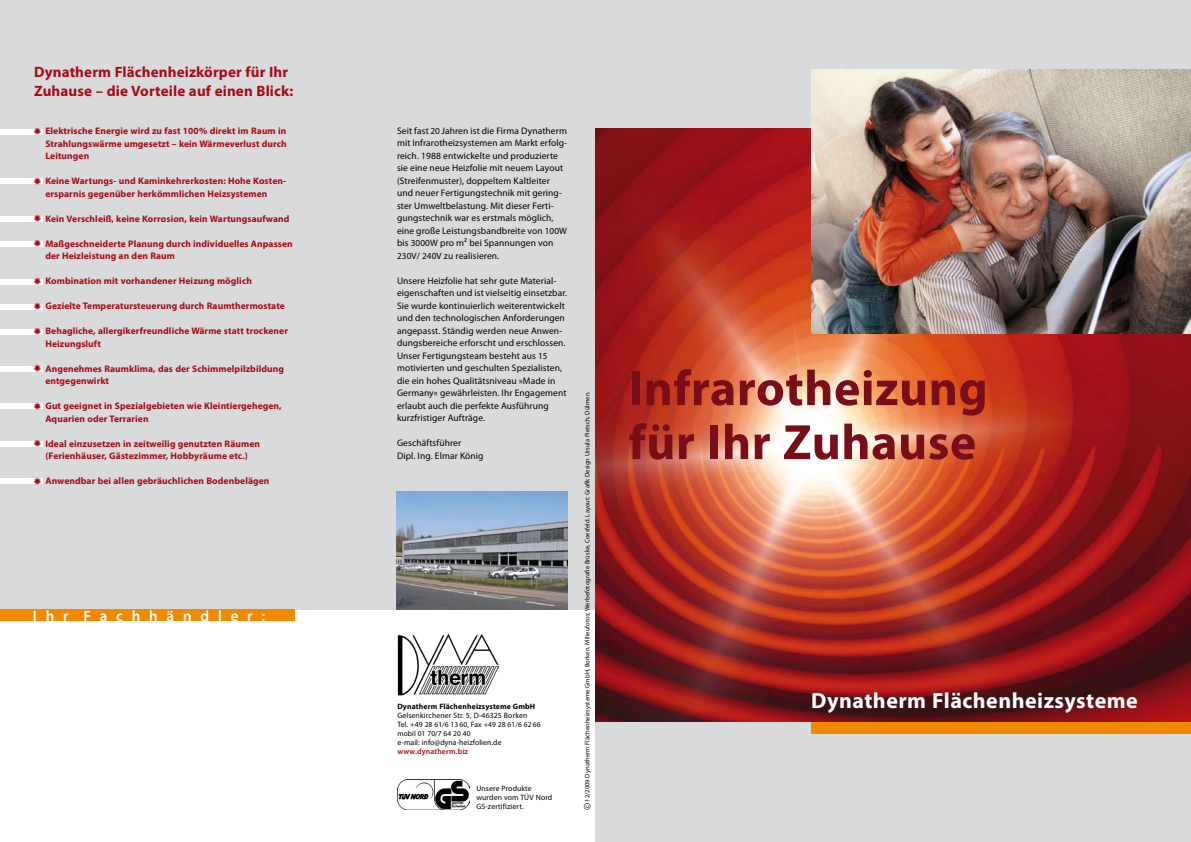
<style>
.page{position:relative;width:1191px;height:842px;background:#fff}
.page>*{position:absolute;margin:0;border:0;box-sizing:border-box;transform-origin:0 0}
.t1{font:700 50px/54px "Myriad Pro";letter-spacing:.01em;color:#7a0e18}
.t2{font:700 22px "Myriad Pro";letter-spacing:.02em;color:#fff}
.t3{font:700 15px/18.8px "Myriad Pro";letter-spacing:.01em;color:#a60b16}
.t4{font:600 15px "Myriad Pro";color:#fff}
.t5{font:9.5px/12.5px "Myriad Pro";letter-spacing:.01em;color:#000}
.t6{font:700 9.5px/12.5px "Myriad Pro";letter-spacing:.01em;color:#a60b16}
.t7{font:7.8px/9px "Myriad Pro";letter-spacing:.015em;color:#000}
.t8{font:700 7.8px "Myriad Pro";letter-spacing:.015em;color:#000}
.t9{font:600 7.8px "Myriad Pro";letter-spacing:.02em;color:#a60b16}
.t10{font:7.5px/9px "Myriad Pro";letter-spacing:.01em;color:#000}
.t11{font:6.5px "Myriad Pro";letter-spacing:.01em;color:#000}
.s1{font-size:9.2px}
.s2{font-size:7.8px}
.s3{font-family:"Gill Sans";font-weight:300;font-size:9px}
</style>
<div class="page">
<div style="left:595px;top:712px;width:596px;height:130px;background:#d9dadb"></div>
<div style="left:0;top:0;width:1191px;height:610px;background:#d9dadb"></div>
<img style="left:595px;top:129px;width:596px;height:593px">
<div style="left:811px;top:722px;width:380px;height:11px;background:#f08a00"></div>
<div style="left:0;top:610px;width:295px;height:11px;background:#f08a00"></div>
<div style="left:0;top:129px;width:42px;height:5px;background:#fff"></div>
<div style="left:0;top:179px;width:42px;height:5px;background:#fff"></div>
<div style="left:0;top:216px;width:42px;height:6px;background:#fff"></div>
<div style="left:0;top:241px;width:42px;height:6px;background:#fff"></div>
<div style="left:0;top:279px;width:42px;height:5px;background:#fff"></div>
<div style="left:0;top:304px;width:42px;height:5px;background:#fff"></div>
<div style="left:0;top:329px;width:42px;height:5px;background:#fff"></div>
<div style="left:0;top:366px;width:42px;height:5px;background:#fff"></div>
<div style="left:0;top:404px;width:42px;height:5px;background:#fff"></div>
<div style="left:0;top:441px;width:42px;height:6px;background:#fff"></div>
<div style="left:0;top:479px;width:42px;height:5px;background:#fff"></div>
<img style="left:397px;top:491px;width:170px;height:119px">
<img style="left:811px;top:69px;width:380px;height:265px">
<img style="left:397px;top:634px;width:102px;height:62px">
<img style="left:397px;top:780px;width:72px;height:29px">
<h3 class="t3" style="left:34px;top:62px;width:261px">Dynatherm Flächenheizkörper für Ihr<br>Zuhause – die Vorteile auf einen Blick:</h3>
<p class="t6" style="left:45px;top:124px;width:243px;text-align:justify">Elektrische Energie wird zu fast 100% direkt im Raum in Strahlungswärme umgesetzt – kein Wärmeverlust durch Leitungen</p>
<p class="t6" style="left:45px;top:174px;width:242px">Keine Wartungs- und Kaminkehrerkosten: Hohe Kosten&shy;ersparnis gegenüber herkömmlichen Heizsystemen</p>
<p class="t6" style="left:45px;top:212px;width:246px">Kein Verschleiß, keine Korrosion, kein Wartungsaufwand</p>
<p class="t6" style="left:45px;top:237px;width:249px">Maßgeschneiderte Planung durch individuelles Anpassen der Heizleistung an den Raum</p>
<p class="t6" style="left:45px;top:274px;width:208px">Kombination mit vorhandener Heizung möglich</p>
<p class="t6" style="left:45px;top:299px;width:241px">Gezielte Temperatursteuerung durch Raumthermostate</p>
<p class="t6" style="left:45px;top:324px;width:244px">Behagliche, allergikerfreundliche Wärme statt trockener<br>Heizungsluft</p>
<p class="t6" style="left:45px;top:362px;width:240px">Angenehmes Raumklima, das der Schimmelpilzbildung entgegenwirkt</p>
<p class="t6" style="left:45px;top:399px;width:238px">Gut geeignet in Spezialgebieten wie Kleintiergehegen,<br>Aquarien oder Terrarien</p>
<p class="t6" style="left:45px;top:437px;width:216px">Ideal einzusetzen in zeitweilig genutzten Räumen (Ferienhäuser, Gästezimmer, Hobbyräume etc.)</p>
<p class="t6" style="left:45px;top:474px;width:226px">Anwendbar bei allen gebräuchlichen Bodenbelägen</p>
<h3 class="t4" style="left:33px;top:607px;width:234px">I h r F a c h h ä n d l e r :</h3>
<p class="t5" style="left:397px;top:124px;width:172px">Seit fast <span class="s1">20</span> Jahren ist die Firma Dynatherm mit Infrarotheizsystemen am Markt erfolg&shy;reich. 1988 entwickelte und produzierte sie eine neue Heizfolie mit neuem Layout (Streifenmuster), doppeltem Kaltleiter und neuer Fertigungstechnik mit gering&shy;ster Umweltbelastung. Mit dieser Ferti&shy;gungstechnik war es erstmals möglich, eine große Leistungsbandbreite von <span class="s1">100W </span>bis <span class="s1">3000W</span> pro m² bei Spannungen von <span class="s1">230V/ 240V</span> zu realisieren.</p>
<p class="t5" style="left:397px;top:274px;width:172px">Unsere Heizfolie hat sehr gute Material&shy;eigenschaften und ist vielseitig einsetzbar.<br>Sie wurde kontinuierlich weiterentwickelt und den technologischen Anforderungen angepasst. Ständig werden neue Anwen&shy;dungsbereiche erforscht und erschlossen.<br>Unser Fertigungsteam besteht aus <span class="s1">15 </span>motivierten und geschulten Spezialisten, die ein hohes Qualitätsniveau »Made in Germany« gewährleisten. Ihr Engagement erlaubt auch die perfekte Ausführung kurzfristiger Aufträge.</p>
<p class="t5" style="left:397px;top:437px;width:88px">Geschäftsführer<br>Dipl. Ing. Elmar König</p>
<p class="t8" style="left:397px;top:701px;width:139px">Dynatherm Flächenheizsysteme GmbH</p>
<p class="t7" style="left:397px;top:710px;width:132px">Gelsenkirchener Str. 5, D-46325 Borken</p>
<p class="t10" style="left:397px;top:719px;width:145px"><span class="s2">Tel. +49</span> 28 61/6 13 60, <span class="s2">Fax</span> +49 28 61/6 62 66 mobil 01 70/7 64 20 40</p>
<p class="t7" style="left:397px;top:737px;width:106px">e-mail: info@dyna-heizfolien.de</p>
<p class="t9" style="left:397px;top:746px;width:72px">www.dynatherm.biz</p>
<p class="t7" style="left:476px;top:783px;width:77px">Unsere Produkte wurden vom TÜV Nord<br>GS-zertifiziert.</p>
<p class="t11" style="left:583px;top:810px;width:420px;rotate:-90deg">c<span class="s3">O</span>12/2009 Dynatherm Flächenheizsysteme GmbH, Borken. Milieufotos: Werbefotografie Brüske, Coesfeld. Layout: Grafik Design Ursula Pietsch, Dülmen.</p>
<h1 class="t1" style="left:628px;top:360px;width:360px">Infrarotheizung für Ihr Zuhause</h1>
<h2 class="t2" style="left:811px;top:686px;width:328px">Dynatherm Flächenheizsysteme</h2>
</div>
